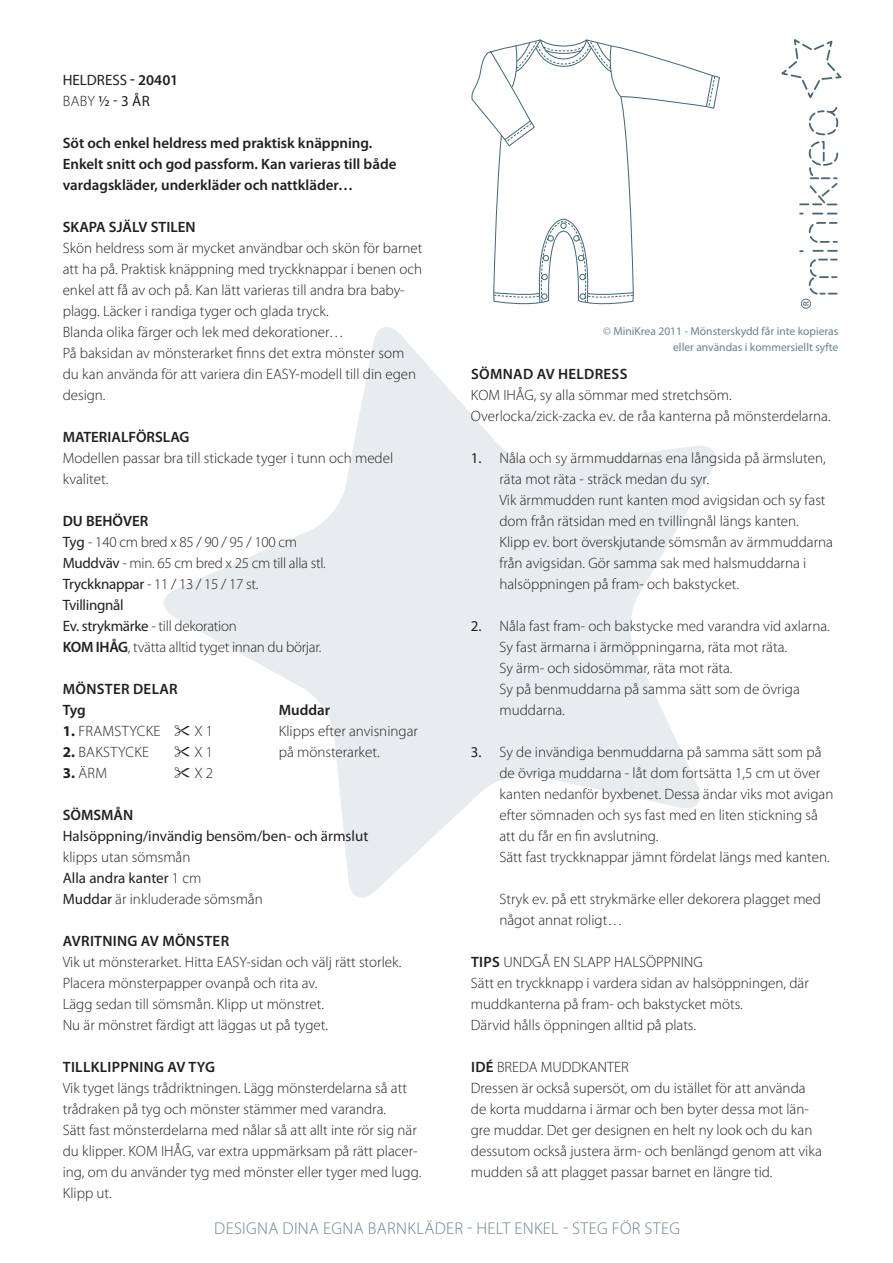
<style>
.page{position:relative;width:893px;height:1263px;background:#fff}
.page>*{position:absolute;margin:0;border:0;box-sizing:border-box;transform-origin:0 0}
.t1{font:300 17.1px "Myriad Pro";letter-spacing:.02em;color:#6b8290}
.t2{font:300 15px/21px "Myriad Pro";color:#231f20}
.t3{font:600 15px/21px "Myriad Pro";color:#231f20}
.t4{font:300 15px/21px "Myriad Pro";letter-spacing:-.02em;color:#231f20}
.t5{font:15px/21px "Myriad Pro";color:#231f20}
.t6{font:600 15px/21px "Myriad Pro";letter-spacing:.02em;color:#231f20}
.t7{font:300 15px "Myriad Pro";letter-spacing:.02em;color:#231f20}
.t8{font:11.55px/15.8px "Myriad Pro";color:#6b8290;text-align:right}
.s1{font-weight:600}
.s2{font-weight:300}
.s3{font-weight:400}
.s4{font-weight:700}
</style>
<div class="page">
<svg style="left:164px;top:327px;width:552px;height:571px"></svg>
<svg style="left:813px;top:213px;width:24px;height:1px"></svg>
<svg style="left:799px;top:222px;width:39px;height:87px"></svg>
<svg style="left:781px;top:39px;width:60px;height:167px"></svg>
<svg style="left:471px;top:39px;width:249px;height:266px"></svg>
<div style="left:541px;top:274px;width:7px;height:6px;border:1px solid #426774;border-radius:50%"></div>
<div style="left:541px;top:293px;width:6px;height:7px;border:1px solid #426774;border-radius:50%"></div>
<svg style="left:175px;top:725px;width:15px;height:11px"></svg>
<svg style="left:175px;top:746px;width:15px;height:11px"></svg>
<svg style="left:175px;top:767px;width:15px;height:11px"></svg>
<p class="t5" style="left:63px;top:69px;width:117px">HELDRESS <span class="s1">- 20401<br></span><span class="s2">Baby</span> ½ - 3 ÅR</p>
<p class="t3" style="left:63px;top:132px;width:335px">Söt och enkel heldress med praktisk knäppning.<br>Enkelt snitt och god passform. Kan varieras till både vardagskläder, underkläder och nattkläder…</p>
<p class="t3" style="left:63px;top:216px;width:134px">SKAPA SJÄLV STILEN</p>
<p class="t2" style="left:63px;top:237px;width:361px">Skön heldress som är mycket användbar och skön för barnet att ha på. Praktisk knäppning med tryckknappar i benen och enkel att få av och på. Kan lätt varieras till andra bra baby&shy;plagg. Läcker i randiga tyger och glada tryck.<br>Blanda olika färger och lek med dekorationer…<br>På baksidan av mönsterarket finns det extra mönster som du kan använda för att variera din EASY-modell till din egen design.</p>
<p class="t3" style="left:63px;top:426px;width:128px">MATERIALFÖRSLAG</p>
<p class="t2" style="left:63px;top:447px;width:332px">Modellen passar bra till stickade tyger i tunn och medel kvalitet.</p>
<p class="t4" style="left:63px;top:510px;width:264px"><span class="s1">DU BEHÖVER<br></span><span class="s3">Tyg</span> - 140 cm bred x 85 / 90 / 95 / 100 cm<br><span class="s3">Muddväv</span> - min. 65 cm bred x 25 cm till alla stl.<br><span class="s3">Tryckknappar</span> - 11 / 13 / 15 / 17 st.<br><span class="s3">Tvillingnål<br>Ev. strykmärke</span> - till dekoration<br><span class="s1">KOM IHÅG</span>, tvätta alltid tyget innan du börjar.</p>
<p class="t6" style="left:63px;top:678px;width:117px">MÖNSTER DELaR<br>Tyg</p>
<p class="t3" style="left:279px;top:699px;width:53px">Muddar</p>
<p class="t7" style="left:63px;top:722px;width:99px"><span class="s4">1.</span> frAMSTYCKE</p>
<p class="t2" style="left:194px;top:720px;width:20px">x 1</p>
<p class="t2" style="left:279px;top:720px;width:141px">Klipps efter anvisningar</p>
<p class="t2" style="left:63px;top:741px;width:88px"><span class="s4">2.</span> baKstyCKE</p>
<p class="t2" style="left:194px;top:741px;width:20px">x 1</p>
<p class="t2" style="left:279px;top:741px;width:102px">på mönsterarket.</p>
<p class="t2" style="left:63px;top:762px;width:40px"><span class="s4">3.</span> ärm</p>
<p class="t2" style="left:194px;top:762px;width:20px">x 2</p>
<p class="t3" style="left:63px;top:804px;width:72px">SÖMSMÅN</p>
<p class="t5" style="left:63px;top:825px;width:307px">Halsöppning/invändig bensöm/ben- och ärmslut</p>
<p class="t2" style="left:63px;top:846px;width:202px">klipps utan sömsmån<br><span class="s3">Alla andra kanter</span> 1 cm<br><span class="s3">Muddar</span> är inkluderade sömsmån</p>
<p class="t3" style="left:63px;top:930px;width:10px">avritning</p>
<p class="t3" style="left:141px;top:930px;width:32px">av mönster</p>
<p class="t2" style="left:63px;top:951px;width:340px">Vik ut mönsterarket. Hitta EASY-sidan och välj rätt storlek.<br>Placera mönsterpapper ovanpå och rita av.<br>Lägg sedan till sömsmån. Klipp ut mönstret.<br>Nu är mönstret färdigt att läggas ut på tyget.</p>
<p class="t6" style="left:63px;top:1056px;width:152px">TILlKLIPpNING Av tyg</p>
<p class="t2" style="left:63px;top:1077px;width:360px">Vik tyget längs trådriktningen. Lägg mönsterdelarna så att trådraken på tyg och mönster stämmer med varandra.<br>Sätt fast mönsterdelarna med nålar så att allt inte rör sig när du klipper. KOM IHÅG, var extra uppmärksam på rätt placer&shy;ing, om du använder tyg med mönster eller tyger med lugg.<br>Klipp ut.</p>
<p class="t8" style="left:603px;top:323px;width:237px">© MiniKrea 2011 - Mönsterskydd får inte kopieras eller användas i kommersiellt syfte</p>
<p class="t6" style="left:471px;top:363px;width:158px">SÖMNAD AV HELDRESS</p>
<p class="t2" style="left:471px;top:384px;width:361px">KOM IHÅG, sy alla sömmar med stretchsöm.<br>Overlocka/zick-zacka ev. de råa kanterna på mönsterdelarna.</p>
<p class="t2" style="left:499px;top:447px;width:335px;text-indent:-28px"><span class="s3">1.</span> Nåla och sy ärmmuddarnas ena långsida på ärmsluten, räta mot räta - sträck medan du syr.<br>Vik ärmmudden runt kanten mod avigsidan och sy fast dom från rätsidan med en tvillingnål längs kanten.<br>Klipp ev. bort överskjutande sömsmån av ärmmuddarna från avigsidan. Gör samma sak med halsmuddarna i halsöppningen på fram- och bakstycket.</p>
<p class="t2" style="left:499px;top:615px;width:332px;text-indent:-28px"><span class="s3">2.</span> Nåla fast fram- och bakstycke med varandra vid axlarna.<br>Sy fast ärmarna i ärmöppningarna, räta mot räta.<br>Sy ärm- och sidosömmar, räta mot räta.<br>Sy på benmuddarna på samma sätt som de övriga muddarna.</p>
<p class="t2" style="left:499px;top:741px;width:335px;text-indent:-28px"><span class="s3">3.</span> Sy de invändiga benmuddarna på samma sätt som på de övriga muddarna - låt dom fortsätta 1,5 cm ut över kanten nedanför byxbenet. Dessa ändar viks mot avigan efter sömnaden och sys fast med en liten stickning så att du får en fin avslutning.<br>Sätt fast tryckknappar jämnt fördelat längs med kanten.</p>
<p class="t2" style="left:499px;top:888px;width:323px">Stryk ev. på ett strykmärke eller dekorera plagget med något annat roligt…</p>
<p class="t2" style="left:471px;top:951px;width:339px"><span class="s1">TIPs</span> UNDGÅ EN SLAPP HALSÖPPNING<br>Sätt en tryckknapp i vardera sidan av halsöppningen, där muddkanterna på fram- och bakstycket möts.<br>Därvid hålls öppningen alltid på plats.</p>
<p class="t2" style="left:471px;top:1056px;width:352px"><span class="s1">IDÉ</span> BREDA MUDDKANTER<br>Dressen är också supersöt, om du istället för att använda de korta muddarna i ärmar och ben byter dessa mot län&shy;gre muddar. Det ger designen en helt ny look och du kan dessutom också justera ärm- och benlängd genom att vika mudden så att plagget passar barnet en längre tid.</p>
<p class="t1" style="left:214px;top:1218px;width:10px">design</p>
<p class="t1" style="left:269px;top:1218px;width:65px">a din a egn</p>
<p class="t1" style="left:354px;top:1218px;width:132px">a barnkläder - helt</p>
<p class="t1" style="left:514px;top:1218px;width:10px">enkel</p>
<p class="t1" style="left:563px;top:1218px;width:19px">- steg</p>
<p class="t1" style="left:612px;top:1218px;width:43px">för steg</p>
</div>
